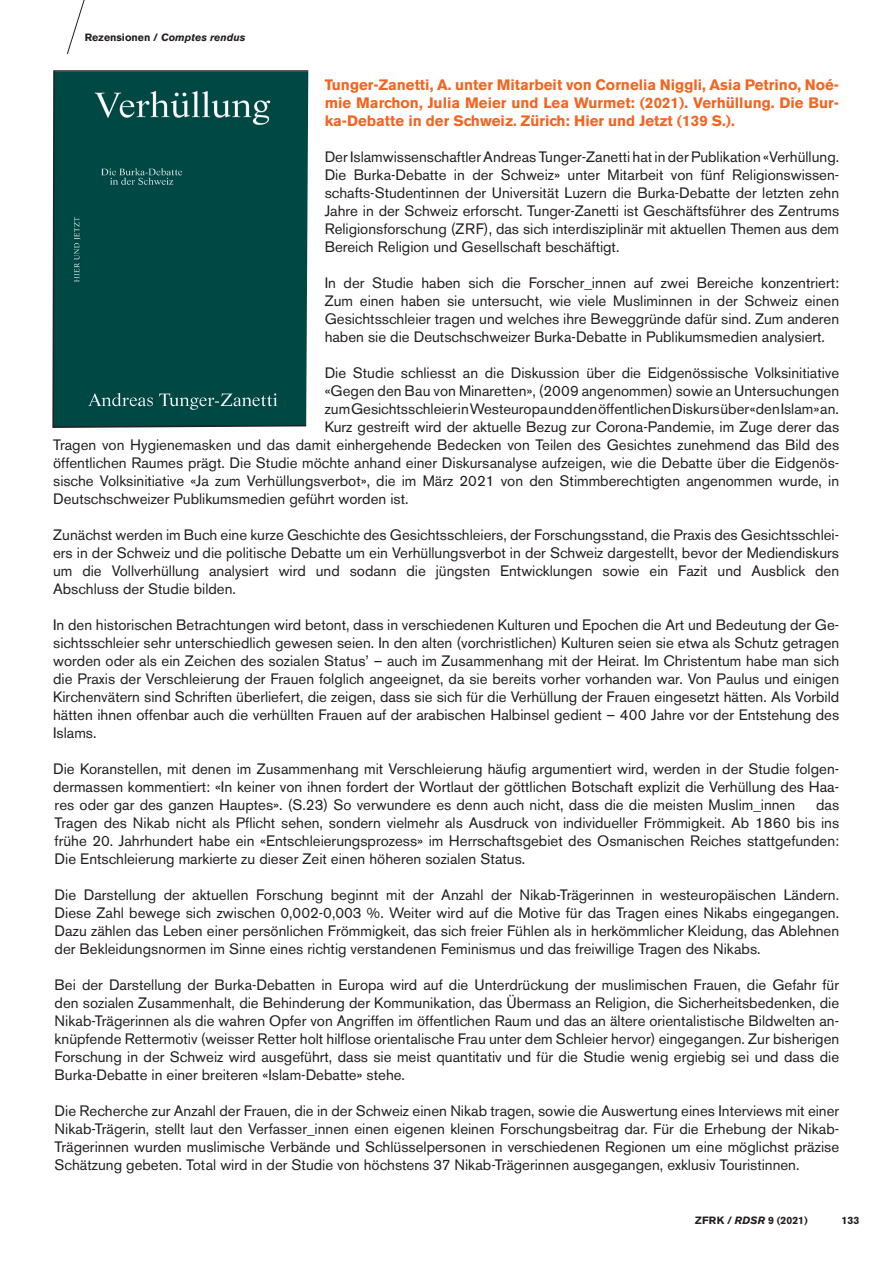
<style>
.page{position:relative;width:893px;height:1263px;background:#fff}
.page>*{position:absolute;margin:0;border:0;box-sizing:border-box;transform-origin:0 0}
.ZRFK_Body{font:15px/18px "Akzidenz Grotesk BE";color:#231f20;text-align:justify}
.ZRFK_Body-2{font:700 15px/18px "Akzidenz Grotesk BE";color:#f36421;text-align:justify}
.t1{font:italic 700 10.5px "Akzidenz Grotesk BE";color:#231f20}
.t2{font:700 10.5px "Akzidenz Grotesk BE";color:#231f20}
.s1{font-style:normal}
.s2{font-style:italic}
</style>
<div class="page">
<svg style="left:67px;top:0;width:18px;height:54px"></svg>
<svg style="left:52px;top:70px;width:257px;height:358px;background:#094d49"></svg>
<p class="t1" style="left:85px;top:31px;width:162px"><span class="s1">Rezensionen /</span> Comptes rendus</p>
<p class="ZRFK_Body-2" style="left:325px;top:76px;width:516px">Tunger-Zanetti, A. unter Mitarbeit von Cornelia Niggli, Asia Petrino, Noé&shy;mie Marchon, Julia Meier und Lea Wurmet: (2021). Verhüllung. Die Bur&shy;ka-Debatte in der Schweiz. Zürich: Hier und Jetzt (139 S.).</p>
<p class="ZRFK_Body" style="left:325px;top:148px;width:516px">Der Islamwissenschaftler Andreas Tunger-Zanetti hat in der Publikation «Verhüllung.<br>Die Burka-Debatte in der Schweiz» unter Mitarbeit von fünf Religionswissen&shy;schafts-Studentinnen der Universität Luzern die Burka-Debatte der letzten zehn Jahre in der Schweiz erforscht. Tunger-Zanetti ist Geschäftsführer des Zentrums Religionsforschung (ZRF), das sich interdisziplinär mit aktuellen Themen aus dem Bereich Religion und Gesellschaft beschäftigt.</p>
<p class="ZRFK_Body" style="left:325px;top:274px;width:516px">In der Studie haben sich die Forscher_innen auf zwei Bereiche konzentriert:<br>Zum einen haben sie untersucht, wie viele Musliminnen in der Schweiz einen Gesichtsschleier tragen und welches ihre Beweggründe dafür sind. Zum anderen haben sie die Deutschschweizer Burka-Debatte in Publikumsmedien analysiert.</p>
<p class="ZRFK_Body" style="left:325px;top:364px;width:516px">Die Studie schliesst an die Diskussion über die Eidgenössische Volksinitiative</p>
<p class="ZRFK_Body" style="left:325px;top:382px;width:516px">«Gegen den Bau von Minaretten», (2009 angenommen) sowie an Untersuchungen</p>
<p class="ZRFK_Body" style="left:325px;top:400px;width:516px">zum Gesichtsschleier in Westeuropa und den öffentlichen Diskurs über «den Islam» an.</p>
<p class="ZRFK_Body" style="left:325px;top:418px;width:516px">Kurz gestreift wird der aktuelle Bezug zur Corona-Pandemie, im Zuge derer das</p>
<p class="ZRFK_Body" style="left:53px;top:436px;width:788px">Tragen von Hygienemasken und das damit einhergehende Bedecken von Teilen des Gesichtes zunehmend das Bild des</p>
<p class="ZRFK_Body" style="left:53px;top:454px;width:788px">öffentlichen Raumes prägt. Die Studie möchte anhand einer Diskursanalyse aufzeigen, wie die Debatte über die Eidgenös-</p>
<p class="ZRFK_Body" style="left:53px;top:472px;width:787px">sische Volksinitiative «Ja zum Verhüllungsverbot», die im März 2021 von den Stimmberechtigten angenommen wurde, in</p>
<p class="ZRFK_Body" style="left:53px;top:490px;width:357px">Deutschschweizer Publikumsmedien geführt worden ist.</p>
<p class="ZRFK_Body" style="left:53px;top:526px;width:788px">Zunächst werden im Buch eine kurze Geschichte des Gesichtsschleiers, der Forschungsstand, die Praxis des Gesichtsschlei&shy;ers in der Schweiz und die politische Debatte um ein Verhüllungsverbot in der Schweiz dargestellt, bevor der Mediendiskurs um die Vollverhüllung analysiert wird und sodann die jüngsten Entwicklungen sowie ein Fazit und Ausblick den Abschluss der Studie bilden.</p>
<p class="ZRFK_Body" style="left:53px;top:616px;width:788px">In den historischen Betrachtungen wird betont, dass in verschiedenen Kulturen und Epochen die Art und Bedeutung der Ge&shy;sichtsschleier sehr unterschiedlich gewesen seien. In den alten (vorchristlichen) Kulturen seien sie etwa als Schutz getragen worden oder als ein Zeichen des sozialen Status’ – auch im Zusammenhang mit der Heirat. Im Christentum habe man sich die Praxis der Verschleierung der Frauen folglich angeeignet, da sie bereits vorher vorhanden war. Von Paulus und einigen Kirchenvätern sind Schriften überliefert, die zeigen, dass sie sich für die Verhüllung der Frauen eingesetzt hätten. Als Vorbild hätten ihnen offenbar auch die verhüllten Frauen auf der arabischen Halbinsel gedient – 400 Jahre vor der Entstehung des Islams.</p>
<p class="ZRFK_Body" style="left:53px;top:760px;width:788px">Die Koranstellen, mit denen im Zusammenhang mit Verschleierung häufig argumentiert wird, werden in der Studie folgen&shy;dermassen kommentiert: «In keiner von ihnen fordert der Wortlaut der göttlichen Botschaft explizit die Verhüllung des Haa&shy;res oder gar des ganzen Hauptes». (S.23) So verwundere es denn auch nicht, dass die die meisten Muslim_innen</p>
<p class="ZRFK_Body" style="left:55px;top:796px;width:786px;text-indent:761px">das Tragen des Nikab nicht als Pflicht sehen, sondern vielmehr als Ausdruck von individueller Frömmigkeit. Ab 1860 bis ins frühe 20. Jahrhundert habe ein «Entschleierungsprozess» im Herrschaftsgebiet des Osmanischen Reiches stattgefunden:<br>Die Entschleierung markierte zu dieser Zeit einen höheren sozialen Status.</p>
<p class="ZRFK_Body" style="left:55px;top:886px;width:786px">Die Darstellung der aktuellen Forschung beginnt mit der Anzahl der Nikab-Trägerinnen in westeuropäischen Ländern.<br>Diese Zahl bewege sich zwischen 0,002-0,003 %. Weiter wird auf die Motive für das Tragen eines Nikabs eingegangen.<br>Dazu zählen das Leben einer persönlichen Frömmigkeit, das sich freier Fühlen als in herkömmlicher Kleidung, das Ablehnen der Bekleidungsnormen im Sinne eines richtig verstandenen Feminismus und das freiwillige Tragen des Nikabs.</p>
<p class="ZRFK_Body" style="left:55px;top:976px;width:786px">Bei der Darstellung der Burka-Debatten in Europa wird auf die Unterdrückung der muslimischen Frauen, die Gefahr für den sozialen Zusammenhalt, die Behinderung der Kommunikation, das Übermass an Religion, die Sicherheitsbedenken, die Nikab-Trägerinnen als die wahren Opfer von Angriffen im öffentlichen Raum und das an ältere orientalistische Bildwelten an&shy;knüpfende Rettermotiv (weisser Retter holt hilflose orientalische Frau unter dem Schleier hervor) eingegangen. Zur bisherigen Forschung in der Schweiz wird ausgeführt, dass sie meist quantitativ und für die Studie wenig ergiebig sei und dass die Burka-Debatte in einer breiteren «Islam-Debatte» stehe.</p>
<p class="ZRFK_Body" style="left:55px;top:1102px;width:786px">Die Recherche zur Anzahl der Frauen, die in der Schweiz einen Nikab tragen, sowie die Auswertung eines Interviews mit einer Nikab-Trägerin, stellt laut den Verfasser_innen einen eigenen kleinen Forschungsbeitrag dar. Für die Erhebung der Nikab-Trägerinnen wurden muslimische Verbände und Schlüsselpersonen in verschiedenen Regionen um eine möglichst präzise Schätzung gebeten. Total wird in der Studie von höchstens 37 Nikab-Trägerinnen ausgegangen, exklusiv Touristinnen.</p>
<p class="t2" style="left:695px;top:1214px;width:114px">ZFRK / <span class="s2">RDSR</span> 9 (2021)</p>
<p class="t2" style="left:842px;top:1214px;width:19px">133</p>
</div>
